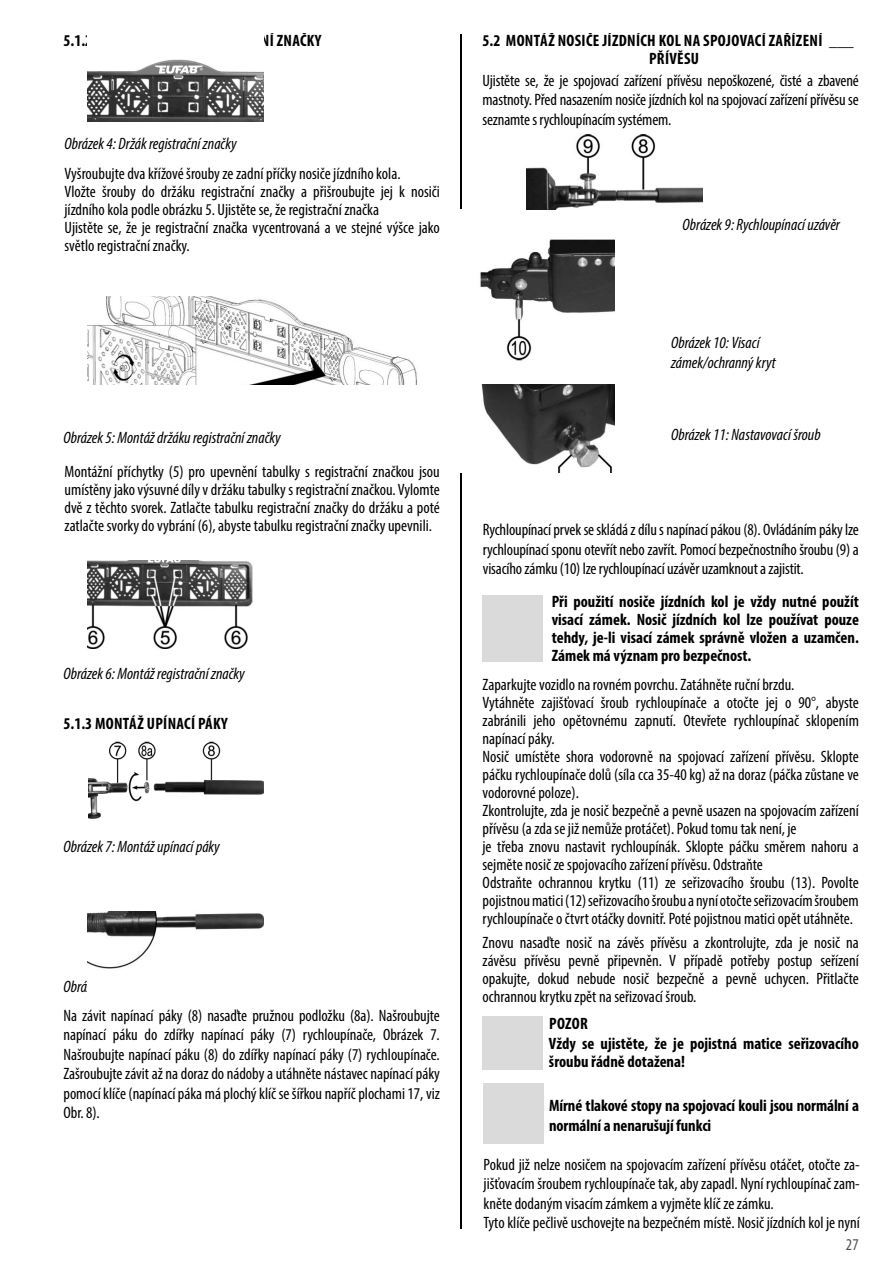
<style>
.page{position:relative;width:893px;height:1263px;background:#fff}
.page>*{position:absolute;margin:0;border:0;box-sizing:border-box;transform-origin:0 0}
.t1{font:condensed 16.5px/18px "Myriad Pro";color:#000;text-align:justify}
.t2{font:700 condensed 16.5px/18px "Myriad Pro";color:#000}
.t3{font:italic condensed 16.5px/19.8px "Myriad Pro";color:#000}
.t4{font:700 condensed 16.5px/18px "Myriad Pro";letter-spacing:.02em;color:#000}
.t5{font:condensed 16.5px "Myriad Pro";color:#515151}
</style>
<div class="page">
<hr style="left:461px;top:34px;width:1px;height:1195px;background:#000">
<img style="left:88px;top:912px;width:175px;height:57px">
<img style="left:461px;top:209px;width:154px;height:264px">
<div style="left:482px;top:595px;width:60px;height:66px;background:#dadada"></div>
<div style="left:483px;top:1016px;width:60px;height:53px;background:#dadada"></div>
<div style="left:483px;top:1083px;width:60px;height:61px;background:#dadada"></div>
<img style="left:88px;top:741px;width:175px;height:78px">
<img style="left:527px;top:134px;width:175px;height:75px">
<img style="left:88px;top:297px;width:329px;height:88px">
<img style="left:88px;top:59px;width:175px;height:62px">
<img style="left:88px;top:560px;width:165px;height:88px">
<p class="t3" style="left:65px;top:133px;width:174px">Obrázek 4: Držák registrační značky</p>
<p class="t1" style="left:65px;top:165px;width:377px;text-align:left">Vyšroubujte dva křížové šrouby ze zadní příčky nosiče jízdního kola.<br>Vložte šrouby do držáku registrační značky a přišroubujte jej k nosiči jízdního kola podle obrázku 5. Ujistěte se, že registrační značka<br>Ujistěte se, že je registrační značka vycentrovaná a ve stejné výšce jako světlo registrační značky.</p>
<p class="t3" style="left:63px;top:428px;width:219px">Obrázek 5: Montáž držáku registrační značky</p>
<p class="t1" style="left:65px;top:462px;width:377px">Montážní příchytky (5) pro upevnění tabulky s registrační značkou jsou umístěny jako výsuvné díly v držáku tabulky s registrační značkou. Vylomte dvě z těchto svorek. Zatlačte tabulku registrační značky do držáku a poté zatlačte svorky do vybrání (6), abyste tabulku registrační značky upevnili.</p>
<p class="t3" style="left:63px;top:663px;width:183px">Obrázek 6: Montáž registrační značky</p>
<p class="t4" style="left:63px;top:714px;width:166px">5.1.3 MONTÁŽ UPÍNACÍ PÁKY</p>
<p class="t3" style="left:63px;top:836px;width:158px">Obrázek 7: Montáž upínací páky</p>
<p class="t1" style="left:63px;top:1005px;width:378px;line-height:19.5px">Na závit napínací páky (8) nasaďte pružnou podložku (8a). Našroubujte napínací páku do zdířky napínací páky (7) rychloupínače, Obrázek 7.<br>Našroubujte napínací páku (8) do zdířky napínací páky (7) rychloupínače.<br>Zašroubujte závit až na doraz do nádoby a utáhněte nástavec napínací páky pomocí klíče (napínací páka má plochý klíč se šířkou napříč plochami 17, viz Obr. 8).</p>
<p class="t4" style="left:649px;top:32px;width:206px;text-indent:-167px">5.2 MONTÁŽ NOSIČE JÍZDNÍCH KOL NA SPOJOVACÍ ZAŘÍZENÍ ___<br>PŘÍVĚSU</p>
<p class="t1" style="left:483px;top:70px;width:378px;line-height:19.5px">Ujistěte se, že je spojovací zařízení přívěsu nepoškozené, čisté a zbavené mastnoty. Před nasazením nosiče jízdních kol na spojovací zařízení přívěsu se seznamte s rychloupínacím systémem.</p>
<p class="t3" style="left:683px;top:214px;width:159px">Obrázek 9: Rychloupínací uzávěr</p>
<p class="t3" style="left:671px;top:333px;width:106px">Obrázek 10: Visací zámek/ochranný kryt</p>
<p class="t3" style="left:671px;top:424px;width:151px">Obrázek 11: Nastavovací šroub</p>
<p class="t1" style="left:483px;top:520px;width:378px;line-height:19.5px">Rychloupínací prvek se skládá z dílu s napínací pákou (8). Ovládáním páky lze rychloupínací sponu otevřít nebo zavřít. Pomocí bezpečnostního šroubu (9) a visacího zámku (10) lze rychloupínací uzávěr uzamknout a zajistit.</p>
<p class="t2" style="left:552px;top:593px;width:309px;text-align:justify">Při použití nosiče jízdních kol je vždy nutné použít visací zámek. Nosič jízdních kol lze používat pouze tehdy, je-li visací zámek správně vložen a uzamčen.<br>Zámek má význam pro bezpečnost.</p>
<p class="t1" style="left:483px;top:675px;width:378px;text-align:left">Zaparkujte vozidlo na rovném povrchu. Zatáhněte ruční brzdu.<br>Vytáhněte zajišťovací šroub rychloupínače a otočte jej o 90°, abyste zabránili jeho opětovnému zapnutí. Otevřete rychloupínač sklopením napínací páky.<br>Nosič umístěte shora vodorovně na spojovací zařízení přívěsu. Sklopte páčku rychloupínače dolů (síla cca 35-40 kg) až na doraz (páčka zůstane ve vodorovné poloze).<br>Zkontrolujte, zda je nosič bezpečně a pevně usazen na spojovacím zařízení přívěsu (a zda se již nemůže protáčet). Pokud tomu tak není, je<br>je třeba znovu nastavit rychloupínák. Sklopte páčku směrem nahoru a sejměte nosič ze spojovacího zařízení přívěsu. Odstraňte<br>Odstraňte ochrannou krytku (11) ze seřizovacího šroubu (13). Povolte pojistnou matici (12) seřizovacího šroubu a nyní otočte seřizovacím šroubem rychloupínače o čtvrt otáčky dovnitř. Poté pojistnou matici opět utáhněte.</p>
<p class="t1" style="left:483px;top:933px;width:378px">Znovu nasaďte nosič na závěs přívěsu a zkontrolujte, zda je nosič na závěsu přívěsu pevně připevněn. V případě potřeby postup seřízení opakujte, dokud nebude nosič bezpečně a pevně uchycen. Přitlačte ochrannou krytku zpět na seřizovací šroub.</p>
<p class="t2" style="left:549px;top:1014px;width:40px">POZOR</p>
<p class="t2" style="left:549px;top:1034px;width:311px">Vždy se ujistěte, že je pojistná matice seřizovacího šroubu řádně dotažena!</p>
<p class="t2" style="left:549px;top:1096px;width:311px;line-height:19.5px">Mírné tlakové stopy na spojovací kouli jsou normální a normální a nenarušují funkci</p>
<p class="t1" style="left:484px;top:1154px;width:378px;line-height:19.5px;text-align:left">Pokud již nelze nosičem na spojovacím zařízení přívěsu otáčet, otočte za&shy;jišťovacím šroubem rychloupínače tak, aby zapadl. Nyní rychloupínač zam&shy;kněte dodaným visacím zámkem a vyjměte klíč ze zámku.<br>Tyto klíče pečlivě uschovejte na bezpečném místě. Nosič jízdních kol je nyní</p>
<p class="t5" style="left:846px;top:1234px;width:14px">27</p>
</div>
